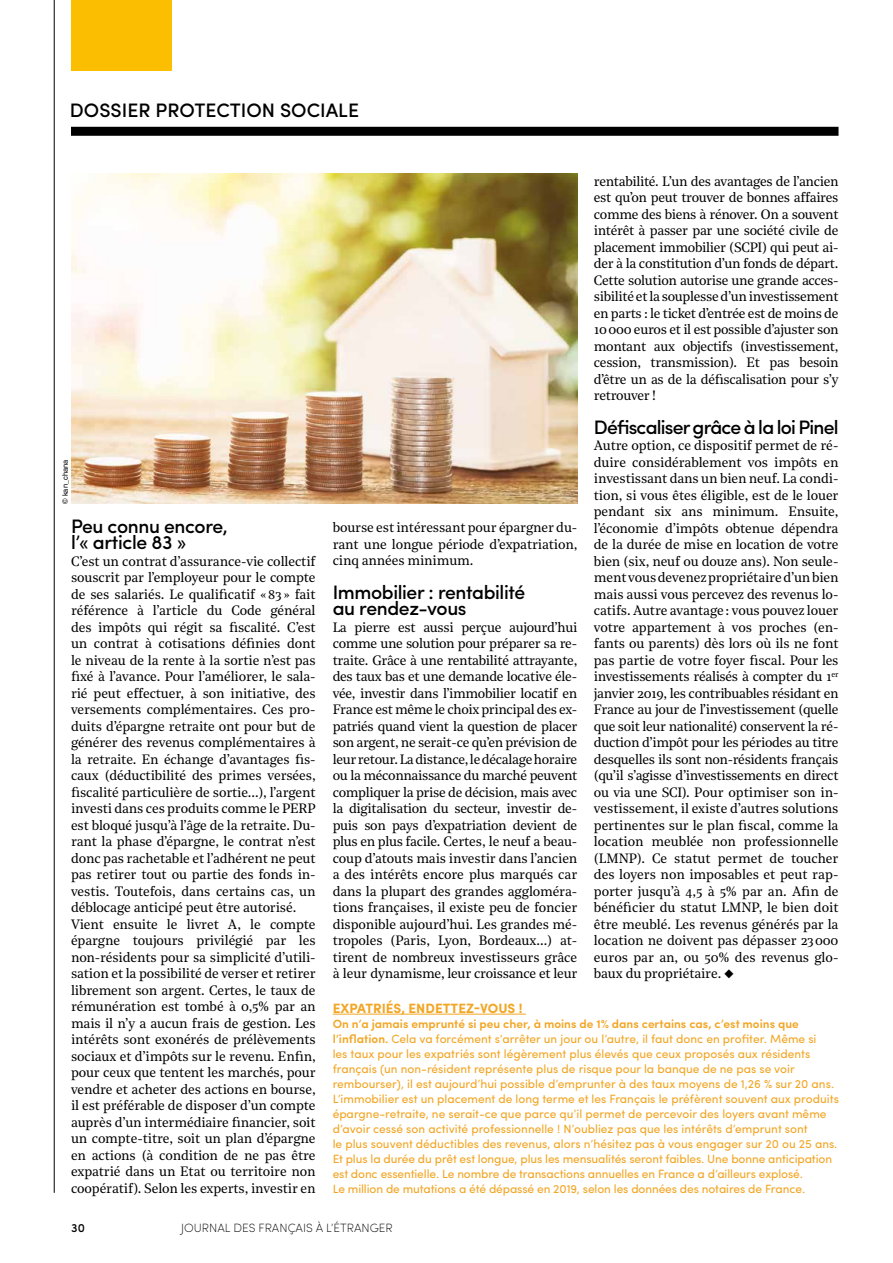
<style>
.page{position:relative;width:893px;height:1263px;background:#fff}
.page>*{position:absolute;margin:0;border:0;box-sizing:border-box;transform-origin:0 0}
.t1{font:500 19.5px/16.5px "Sofia Pro";letter-spacing:-.02em;color:#000}
.t2{font:500 19.5px "Sofia Pro";letter-spacing:-.04em;color:#000}
.t3{font:500 19.5px "Sofia Pro";color:#000}
.t4{font:13.5px/16.5px "Noe Text";letter-spacing:-.01em;color:#000;text-align:justify}
.t5{font:700 13.5px "Sofia Pro";color:#f2a625}
.t6{font:12px/15px "Sofia Pro";color:#f2a625}
.t7{font:200 12px "Sofia Pro";color:#000}
.t8{font:500 12px "Sofia Pro";color:#000}
.t9{font:7.5px "Helvetica";color:#000}
.s1{font-weight:600}
</style>
<div class="page">
<hr style="left:54px;top:0;width:1px;height:1193px;background:#000">
<div style="left:71px;top:127px;width:767px;height:9px;background:#000"></div>
<div style="left:71px;top:0;width:100px;height:70px;background:#fcbe00"></div>
<img style="left:71px;top:173px;width:506px;height:331px">
<hr style="left:333px;top:1014px;width:193px;height:1px;background:#f2a625">
<h1 class="t3" style="left:70px;top:95px;width:291px">DOSSIER PROTECTION SOCIALE</h1>
<p class="t9" style="left:59px;top:504px;width:46px;rotate:-90deg">© kan_chana</p>
<h1 class="t1" style="left:71px;top:516px;width:158px">Peu connu encore, l’« article 83 »</h1>
<p class="t4" style="left:71px;top:552px;width:246px;text-align:left">C’est un contrat d’assurance-vie collectif souscrit par l’employeur pour le compte de ses salariés. Le qualificatif « 83 » fait référence à l’article du Code général des impôts qui régit sa fiscalité. C’est un contrat à cotisations définies dont le niveau de la rente à la sortie n’est pas fixé à l’avance. Pour l’améliorer, le sala&shy;rié peut effectuer, à son initiative, des versements complémentaires. Ces pro&shy;duits d’épargne retraite ont pour but de générer des revenus complémentaires à la retraite. En échange d’avantages fis&shy;caux (déductibilité des primes versées, fiscalité particulière de sortie…), l’argent investi dans ces produits comme le PERP est bloqué jusqu’à l’âge de la retraite. Du&shy;rant la phase d’épargne, le contrat n’est donc pas rachetable et l’adhérent ne peut pas retirer tout ou partie des fonds in&shy;vestis. Toutefois, dans certains cas, un déblocage anticipé peut être autorisé.<br>Vient ensuite le livret A, le compte épargne toujours privilégié par les non-résidents pour sa simplicité d’utili&shy;sation et la possibilité de verser et retirer librement son argent. Certes, le taux de rémunération est tombé à 0,5% par an mais il n’y a aucun frais de gestion. Les intérêts sont exonérés de prélèvements sociaux et d’impôts sur le revenu. Enfin, pour ceux que tentent les marchés, pour vendre et acheter des actions en bourse, il est préférable de disposer d’un compte auprès d’un intermédiaire financier, soit un compte-titre, soit un plan d’épargne en actions (à condition de ne pas être expatrié dans un Etat ou territoire non coopératif). Selon les experts, investir en</p>
<p class="t4" style="left:333px;top:519px;width:246px">bourse est intéressant pour épargner du&shy;rant une longue période d’expatriation, cinq années minimum.</p>
<h1 class="t1" style="left:333px;top:582px;width:194px">Immobilier : rentabilité au rendez-vous</h1>
<p class="t4" style="left:333px;top:618px;width:246px">La pierre est aussi perçue aujourd’hui comme une solution pour préparer sa re&shy;traite. Grâce à une rentabilité attrayante, des taux bas et une demande locative éle&shy;vée, investir dans l’immobilier locatif en France est même le choix principal des ex&shy;patriés quand vient la question de placer son argent, ne serait-ce qu’en prévision de leur retour. La distance, le décalage horaire ou la méconnaissance du marché peuvent compliquer la prise de décision, mais avec la digitalisation du secteur, investir de&shy;puis son pays d’expatriation devient de plus en plus facile. Certes, le neuf a beau&shy;coup d’atouts mais investir dans l’ancien a des intérêts encore plus marqués car dans la plupart des grandes aggloméra&shy;tions françaises, il existe peu de foncier disponible aujourd’hui. Les grandes mé&shy;tropoles (Paris, Lyon, Bordeaux…) at&shy;tirent de nombreux investisseurs grâce à leur dynamisme, leur croissance et leur</p>
<p class="t4" style="left:594px;top:172px;width:246px">rentabilité. L’un des avantages de l’ancien est qu’on peut trouver de bonnes affaires comme des biens à rénover. On a souvent intérêt à passer par une société civile de placement immobilier (SCPI) qui peut ai&shy;der à la constitution d’un fonds de départ.<br>Cette solution autorise une grande acces&shy;sibilité et la souplesse d’un investissement en parts : le ticket d’entrée est de moins de 10000 euros et il est possible d’ajuster son montant aux objectifs (investissement, cession, transmission). Et pas besoin d’être un as de la défiscalisation pour s’y retrouver !</p>
<h1 class="t2" style="left:594px;top:412px;width:246px">Défiscaliser grâce à la loi Pinel</h1>
<p class="t4" style="left:594px;top:436px;width:246px">Autre option, ce dispositif permet de ré&shy;duire considérablement vos impôts en investissant dans un bien neuf. La condi&shy;tion, si vous êtes éligible, est de le louer pendant six ans minimum. Ensuite, l’économie d’impôts obtenue dépendra de la durée de mise en location de votre bien (six, neuf ou douze ans). Non seule&shy;ment vous devenez propriétaire d’un bien mais aussi vous percevez des revenus lo&shy;catifs. Autre avantage : vous pouvez louer votre appartement à vos proches (en&shy;fants ou parents) dès lors où ils ne font pas partie de votre foyer fiscal. Pour les investissements réalisés à compter du 1<sup>er </sup>janvier 2019, les contribuables résidant en France au jour de l’investissement (quelle que soit leur nationalité) conservent la ré&shy;duction d’impôt pour les périodes au titre desquelles ils sont non-résidents français (qu’il s’agisse d’investissements en direct ou via une SCI). Pour optimiser son in&shy;vestissement, il existe d’autres solutions pertinentes sur le plan fiscal, comme la location meublée non professionnelle (LMNP). Ce statut permet de toucher des loyers non imposables et peut rap&shy;porter jusqu’à 4,5 à 5% par an. Afin de bénéficier du statut LMNP, le bien doit être meublé. Les revenus générés par la location ne doivent pas dépasser 23 000 euros par an, ou 50% des revenus glo&shy;baux du propriétaire.</p>
<p class="t5" style="left:333px;top:998px;width:191px">EXPATRIÉS, ENDETTEZ-VOUS !</p>
<p class="t6" style="left:333px;top:1015px;width:508px"><span class="s1">On n’a jamais emprunté si peu cher, à moins de 1% dans certains cas, c’est moins que l’inflation.</span> Cela va forcément s’arrêter un jour ou l’autre, il faut donc en profiter. Même si<br>les taux pour les expatriés sont légèrement plus élevés que ceux proposés aux résidents français (un non-résident représente plus de risque pour la banque de ne pas se voir rembourser), il est aujourd’hui possible d’emprunter à des taux moyens de 1,26 % sur 20 ans.<br>L’immobilier est un placement de long terme et les Français le préfèrent souvent aux produits épargne-retraite, ne serait-ce que parce qu’il permet de percevoir des loyers avant même d’avoir cessé son activité professionnelle ! N’oubliez pas que les intérêts d’emprunt sont<br>le plus souvent déductibles des revenus, alors n’hésitez pas à vous engager sur 20 ou 25 ans.<br>Et plus la durée du prêt est longue, plus les mensualités seront faibles. Une bonne anticipation est donc essentielle. Le nombre de transactions annuelles en France a d’ailleurs explosé.<br>Le million de mutations a été dépassé en 2019, selon les données des notaires de France.</p>
<p class="t8" style="left:71px;top:1219px;width:16px">30</p>
<p class="t7" style="left:181px;top:1220px;width:213px">JOURNAL DES FRANÇAIS À L’ÉTRANGER</p>
</div>
